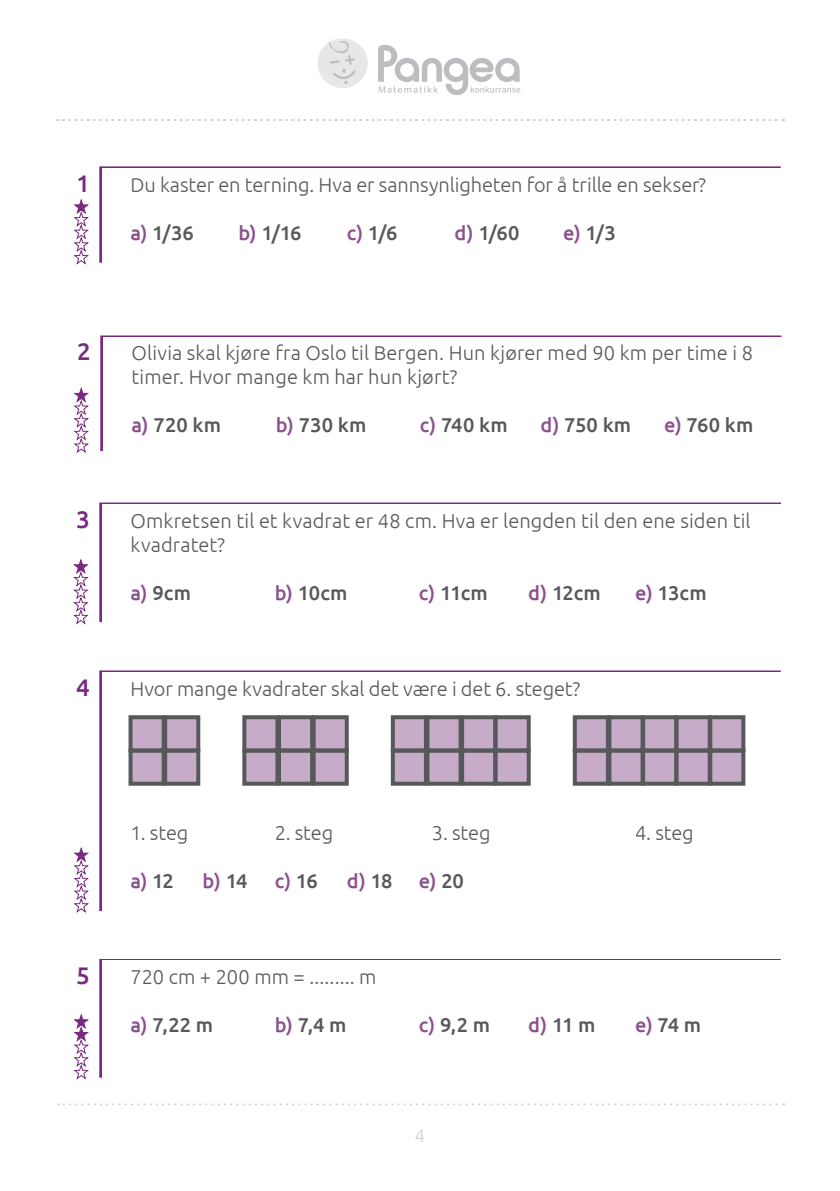
<style>
.page{position:relative;width:840px;height:1191px;background:#fff}
.page>*{position:absolute;margin:0;border:0;box-sizing:border-box;transform-origin:0 0}
.t1{font:500 24px "Ubuntu";color:#7a2a7e}
.t2{font:300 20px/24px "Ubuntu";color:#57585a}
.t3{font:500 20px "Ubuntu";letter-spacing:.01em;color:#57585a}
.t4{font:500 20px "Ubuntu";letter-spacing:-.04em;color:#8d5190}
.t5{font:300 18px "Ubuntu";color:#d1d2d4}
.s1{color:#8d5190}
.s2{color:#57585a}
</style>
<div class="page">
<svg style="left:58px;top:1103px;width:725px;height:2px"></svg>
<div style="left:317px;top:38px;width:50px;height:50px;background:#e6e7e9;border-radius:50%"></div>
<svg style="left:328px;top:40px;width:28px;height:44px"></svg>
<svg style="left:378px;top:45px;width:142px;height:50px"></svg>
<svg style="left:57px;top:119px;width:726px;height:2px"></svg>
<div style="left:99px;top:166px;width:681px;height:96px;background:#7a2a7e"></div>
<div style="left:102px;top:168px;width:680px;height:96px;background:#fff"></div>
<div style="left:100px;top:335px;width:681px;height:116px;background:#7a2a7e"></div>
<div style="left:103px;top:337px;width:680px;height:115px;background:#fff"></div>
<div style="left:99px;top:502px;width:681px;height:120px;background:#7a2a7e"></div>
<div style="left:102px;top:504px;width:680px;height:119px;background:#fff"></div>
<div style="left:99px;top:958px;width:681px;height:119px;background:#7a2a7e"></div>
<div style="left:102px;top:960px;width:680px;height:119px;background:#fff"></div>
<svg style="left:73px;top:199px;width:16px;height:66px"></svg>
<svg style="left:73px;top:388px;width:16px;height:65px"></svg>
<svg style="left:73px;top:559px;width:16px;height:65px"></svg>
<svg style="left:73px;top:847px;width:16px;height:66px"></svg>
<svg style="left:73px;top:1014px;width:16px;height:65px"></svg>
<div style="left:572px;top:748px;width:37px;height:37px;background:#c7acc9;border:4px solid #57585a"></div>
<div style="left:572px;top:715px;width:37px;height:37px;background:#c7acc9;border:4px solid #57585a"></div>
<div style="left:607px;top:748px;width:37px;height:37px;background:#c7acc9;border:4px solid #57585a"></div>
<div style="left:607px;top:715px;width:37px;height:37px;background:#c7acc9;border:4px solid #57585a"></div>
<div style="left:640px;top:748px;width:37px;height:37px;background:#c7acc9;border:4px solid #57585a"></div>
<div style="left:674px;top:748px;width:37px;height:37px;background:#c7acc9;border:4px solid #57585a"></div>
<div style="left:707px;top:748px;width:38px;height:37px;background:#c7acc9;border:4px solid #57585a"></div>
<div style="left:640px;top:715px;width:37px;height:37px;background:#c7acc9;border:4px solid #57585a"></div>
<div style="left:674px;top:715px;width:37px;height:37px;background:#c7acc9;border:4px solid #57585a"></div>
<div style="left:707px;top:715px;width:38px;height:37px;background:#c7acc9;border:4px solid #57585a"></div>
<div style="left:390px;top:748px;width:37px;height:37px;background:#c7acc9;border:4px solid #57585a"></div>
<div style="left:390px;top:715px;width:37px;height:37px;background:#c7acc9;border:4px solid #57585a"></div>
<div style="left:425px;top:748px;width:37px;height:37px;background:#c7acc9;border:4px solid #57585a"></div>
<div style="left:425px;top:715px;width:37px;height:37px;background:#c7acc9;border:4px solid #57585a"></div>
<div style="left:460px;top:748px;width:37px;height:37px;background:#c7acc9;border:4px solid #57585a"></div>
<div style="left:493px;top:748px;width:37px;height:37px;background:#c7acc9;border:4px solid #57585a"></div>
<div style="left:460px;top:715px;width:37px;height:37px;background:#c7acc9;border:4px solid #57585a"></div>
<div style="left:493px;top:715px;width:37px;height:37px;background:#c7acc9;border:4px solid #57585a"></div>
<div style="left:242px;top:748px;width:37px;height:37px;background:#c7acc9;border:4px solid #57585a"></div>
<div style="left:242px;top:715px;width:37px;height:37px;background:#c7acc9;border:4px solid #57585a"></div>
<div style="left:277px;top:748px;width:37px;height:37px;background:#c7acc9;border:4px solid #57585a"></div>
<div style="left:277px;top:715px;width:37px;height:37px;background:#c7acc9;border:4px solid #57585a"></div>
<div style="left:311px;top:748px;width:37px;height:37px;background:#c7acc9;border:4px solid #57585a"></div>
<div style="left:311px;top:715px;width:37px;height:37px;background:#c7acc9;border:4px solid #57585a"></div>
<div style="left:128px;top:748px;width:37px;height:37px;background:#c7acc9;border:4px solid #57585a"></div>
<div style="left:128px;top:715px;width:37px;height:37px;background:#c7acc9;border:4px solid #57585a"></div>
<div style="left:163px;top:748px;width:37px;height:37px;background:#c7acc9;border:4px solid #57585a"></div>
<div style="left:163px;top:715px;width:37px;height:37px;background:#c7acc9;border:4px solid #57585a"></div>
<p class="t1" style="left:76px;top:168px;width:15px">1</p>
<p class="t2" style="left:130px;top:172px;width:576px">Du kaster en terning. Hva er sannsynligheten for å trille en sekser?</p>
<p class="t3" style="left:130px;top:220px;width:65px"><span class="s1">a)</span> 1/36</p>
<p class="t3" style="left:238px;top:220px;width:65px"><span class="s1">b)</span> 1/16</p>
<p class="t3" style="left:346px;top:220px;width:52px"><span class="s1">c)</span> 1/6</p>
<p class="t3" style="left:454px;top:220px;width:66px"><span class="s1">d)</span> 1/60</p>
<p class="t3" style="left:562px;top:220px;width:54px"><span class="s1">e)</span> 1/3</p>
<p class="t1" style="left:77px;top:336px;width:15px">2</p>
<p class="t2" style="left:131px;top:340px;width:622px">Olivia skal kjøre fra Oslo til Bergen. Hun kjører med 90 km per time i 8 timer. Hvor mange km har hun kjørt?</p>
<p class="t3" style="left:131px;top:412px;width:91px"><span class="s1">a)</span> 720 km</p>
<p class="t3" style="left:275px;top:412px;width:92px"><span class="s1">b)</span> 730 km</p>
<p class="t3" style="left:419px;top:412px;width:89px"><span class="s1">c)</span> 740 km</p>
<p class="t3" style="left:540px;top:412px;width:92px"><span class="s1">d)</span> 750 km</p>
<p class="t3" style="left:663px;top:412px;width:91px"><span class="s1">e)</span> 760 km</p>
<p class="t1" style="left:76px;top:504px;width:15px">3</p>
<p class="t2" style="left:130px;top:508px;width:621px">Omkretsen til et kvadrat er 48 cm. Hva er lengden til den ene siden til kvadratet?</p>
<p class="t3" style="left:130px;top:580px;width:62px"><span class="s1">a)</span> 9cm</p>
<p class="t3" style="left:274px;top:580px;width:74px"><span class="s1">b)</span> 10cm</p>
<p class="t3" style="left:418px;top:580px;width:70px"><span class="s1">c)</span> 11cm</p>
<p class="t3" style="left:528px;top:580px;width:74px"><span class="s1">d)</span> 12cm</p>
<p class="t3" style="left:634px;top:580px;width:73px"><span class="s1">e)</span> 13cm</p>
<p class="t1" style="left:76px;top:672px;width:15px">4</p>
<p class="t2" style="left:130px;top:676px;width:451px">Hvor mange kvadrater skal det være i det 6. steget?</p>
<p class="t1" style="left:76px;top:960px;width:15px">5</p>
<p class="t2" style="left:130px;top:820px;width:59px">1. steg</p>
<p class="t2" style="left:274px;top:820px;width:60px">2. steg</p>
<p class="t2" style="left:431px;top:820px;width:60px">3. steg</p>
<p class="t2" style="left:634px;top:820px;width:60px">4. steg</p>
<p class="t4" style="left:130px;top:868px;width:45px">a) <span class="s2">12</span></p>
<p class="t4" style="left:202px;top:868px;width:46px">b) <span class="s2">14</span></p>
<p class="t4" style="left:274px;top:868px;width:45px">c) <span class="s2">16</span></p>
<p class="t4" style="left:346px;top:868px;width:47px">d) <span class="s2">18</span></p>
<p class="t4" style="left:418px;top:868px;width:47px">e) <span class="s2">20</span></p>
<p class="t2" style="left:130px;top:964px;width:247px">720 cm + 200 mm = ......... m</p>
<p class="t3" style="left:130px;top:1012px;width:84px"><span class="s1">a)</span> 7,22 m</p>
<p class="t3" style="left:274px;top:1012px;width:73px"><span class="s1">b)</span> 7,4 m</p>
<p class="t3" style="left:418px;top:1012px;width:73px"><span class="s1">c)</span> 9,2 m</p>
<p class="t3" style="left:528px;top:1012px;width:69px"><span class="s1">d)</span> 11 m</p>
<p class="t3" style="left:634px;top:1012px;width:68px"><span class="s1">e)</span> 74 m</p>
<p class="t5" style="left:414px;top:1125px;width:12px">4</p>
</div>
